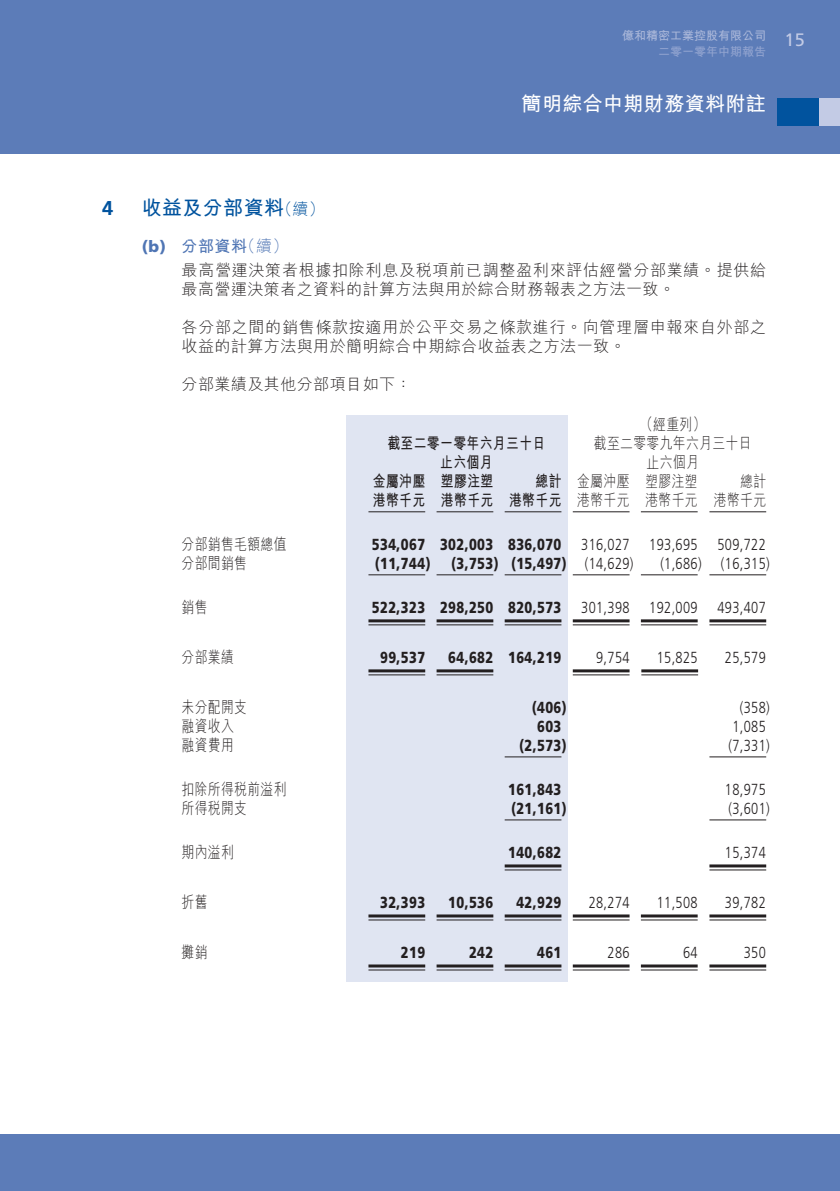
<style>
.page{position:relative;width:840px;height:1191px;background:#fff}
.page>*{position:absolute;margin:0;border:0;box-sizing:border-box;transform-origin:0 0}
.t1{font:20px "M Hei HK Bold E Ten B5 H";letter-spacing:.02em;color:#fff}
.t2{font:20px "M Hei HK Bold E Ten B5 H";letter-spacing:.015em;color:#01539e}
.t3{font:700 20px "Frutiger LT Std";color:#01539e}
.t4{font:900 16px "Frutiger LT Std";letter-spacing:.03em;color:#231f20;scale:.8 1}
.t5{font:16px/19px "M Hei HK Light E Ten B5 H";letter-spacing:.03em;color:#231f20}
.t6{font:300 16px "Frutiger LT Std";letter-spacing:.03em;color:#231f20;scale:.8 1}
.t7{font:16px "M Hei HK Light E Ten B5 H";letter-spacing:.03em;color:#231f20;scale:.8 1}
.t8{font:16px "M Hei HK Bold E Ten B5 H";letter-spacing:.03em;color:#231f20;scale:.8 1}
.t9{font:16px "M Hei HK Bold E Ten B5 H";color:#4f75b4}
.t10{font:12px/16px "M Hei HK Bold E Ten B5 H";color:#abb8da;text-align:center}
.s1{font-family:"Frutiger LT Std";font-size:18px;color:#c3cbe5}
.s2{color:#92a4d0}
.s3{font-family:"M Hei HK Light E Ten B5 H";font-size:16px}
.s4{font-family:"Frutiger LT Std";font-weight:900}
.s5{font-family:"M Hei HK Light E Ten B5 H"}
.s6{font-family:"M Hei HK Bold E Ten B5 H"}
.s7{font-weight:300}
</style>
<div class="page">
<div style="left:0;top:0;width:839px;height:154px;background:#5c7cb8"></div>
<div style="left:777px;top:99px;width:62px;height:27px;background:#01539e"></div>
<div style="left:818px;top:99px;width:21px;height:27px;background:#c3cbe5"></div>
<div style="left:0;top:1134px;width:839px;height:57px;background:#5c7cb8"></div>
<div style="left:346px;top:415px;width:221px;height:566px;background:#e0e5f2"></div>
<hr style="left:368px;top:511px;width:57px;height:1px;background:#231f20">
<hr style="left:436px;top:511px;width:57px;height:1px;background:#231f20">
<hr style="left:504px;top:511px;width:57px;height:1px;background:#231f20">
<hr style="left:572px;top:511px;width:57px;height:1px;background:#231f20">
<hr style="left:640px;top:511px;width:57px;height:1px;background:#231f20">
<hr style="left:709px;top:511px;width:56px;height:1px;background:#231f20">
<hr style="left:368px;top:574px;width:57px;height:1px;background:#231f20">
<hr style="left:436px;top:574px;width:57px;height:1px;background:#231f20">
<hr style="left:504px;top:574px;width:57px;height:1px;background:#231f20">
<hr style="left:572px;top:574px;width:57px;height:1px;background:#231f20">
<hr style="left:640px;top:574px;width:57px;height:1px;background:#231f20">
<hr style="left:709px;top:574px;width:56px;height:1px;background:#231f20">
<hr style="left:368px;top:619px;width:57px;height:3px;background:#231f20">
<hr style="left:368px;top:624px;width:57px;height:1px;background:#231f20">
<hr style="left:436px;top:619px;width:57px;height:3px;background:#231f20">
<hr style="left:436px;top:624px;width:57px;height:1px;background:#231f20">
<hr style="left:504px;top:619px;width:57px;height:3px;background:#231f20">
<hr style="left:504px;top:624px;width:57px;height:1px;background:#231f20">
<hr style="left:572px;top:619px;width:57px;height:3px;background:#231f20">
<hr style="left:572px;top:624px;width:57px;height:1px;background:#231f20">
<hr style="left:640px;top:619px;width:57px;height:3px;background:#231f20">
<hr style="left:640px;top:624px;width:57px;height:1px;background:#231f20">
<hr style="left:709px;top:619px;width:56px;height:3px;background:#231f20">
<hr style="left:709px;top:624px;width:56px;height:1px;background:#231f20">
<hr style="left:368px;top:669px;width:57px;height:3px;background:#231f20">
<hr style="left:368px;top:674px;width:57px;height:1px;background:#231f20">
<hr style="left:436px;top:669px;width:57px;height:3px;background:#231f20">
<hr style="left:436px;top:674px;width:57px;height:1px;background:#231f20">
<hr style="left:572px;top:669px;width:57px;height:3px;background:#231f20">
<hr style="left:572px;top:674px;width:57px;height:1px;background:#231f20">
<hr style="left:641px;top:669px;width:56px;height:3px;background:#231f20">
<hr style="left:641px;top:674px;width:56px;height:1px;background:#231f20">
<hr style="left:504px;top:756px;width:57px;height:1px;background:#231f20">
<hr style="left:709px;top:756px;width:56px;height:1px;background:#231f20">
<hr style="left:504px;top:819px;width:57px;height:1px;background:#231f20">
<hr style="left:709px;top:819px;width:56px;height:1px;background:#231f20">
<hr style="left:504px;top:864px;width:57px;height:3px;background:#231f20">
<hr style="left:504px;top:869px;width:57px;height:1px;background:#231f20">
<hr style="left:709px;top:864px;width:56px;height:3px;background:#231f20">
<hr style="left:709px;top:869px;width:56px;height:1px;background:#231f20">
<hr style="left:368px;top:914px;width:57px;height:3px;background:#231f20">
<hr style="left:368px;top:919px;width:57px;height:1px;background:#231f20">
<hr style="left:436px;top:914px;width:57px;height:3px;background:#231f20">
<hr style="left:436px;top:919px;width:57px;height:1px;background:#231f20">
<hr style="left:504px;top:914px;width:57px;height:3px;background:#231f20">
<hr style="left:504px;top:919px;width:57px;height:1px;background:#231f20">
<hr style="left:572px;top:914px;width:57px;height:3px;background:#231f20">
<hr style="left:572px;top:919px;width:57px;height:1px;background:#231f20">
<hr style="left:640px;top:914px;width:57px;height:3px;background:#231f20">
<hr style="left:640px;top:919px;width:57px;height:1px;background:#231f20">
<hr style="left:709px;top:914px;width:56px;height:3px;background:#231f20">
<hr style="left:709px;top:919px;width:56px;height:1px;background:#231f20">
<hr style="left:368px;top:964px;width:57px;height:3px;background:#231f20">
<hr style="left:368px;top:969px;width:57px;height:1px;background:#231f20">
<hr style="left:436px;top:964px;width:57px;height:3px;background:#231f20">
<hr style="left:436px;top:969px;width:57px;height:1px;background:#231f20">
<hr style="left:504px;top:964px;width:57px;height:3px;background:#231f20">
<hr style="left:504px;top:969px;width:57px;height:1px;background:#231f20">
<hr style="left:572px;top:964px;width:57px;height:3px;background:#231f20">
<hr style="left:572px;top:969px;width:57px;height:1px;background:#231f20">
<hr style="left:640px;top:964px;width:57px;height:3px;background:#231f20">
<hr style="left:640px;top:969px;width:57px;height:1px;background:#231f20">
<hr style="left:709px;top:964px;width:56px;height:3px;background:#231f20">
<hr style="left:709px;top:969px;width:56px;height:1px;background:#231f20">
<p class="t10" style="left:621px;top:29px;width:184px">億和精密工業控股有限公司 <span class="s1">15</span><span class="s2">二零一零年中期報告</span></p>
<p class="t1" style="left:521px;top:95px;width:246px">簡明綜合中期財務資料附註</p>
<p class="t3" style="left:102px;top:200px;width:13px">4</p>
<p class="t2" style="left:142px;top:199px;width:184px">收益及分部資料<span class="s3">（續）</span></p>
<p class="t9" style="left:142px;top:239px;width:148px"><span class="s4">(b)</span> 分部資料<span class="s5">（續）</span></p>
<p class="t5" style="left:181px;top:263px;width:585px">最高營運決策者根據扣除利息及稅項前已調整盈利來評估經營分部業績。提供給最高營運決策者之資料的計算方法與用於綜合財務報表之方法一致。</p>
<p class="t5" style="left:181px;top:320px;width:585px">各分部之間的銷售條款按適用於公平交易之條款進行。向管理層申報來自外部之收益的計算方法與用於簡明綜合中期綜合收益表之方法一致。</p>
<p class="t5" style="left:181px;top:377px;width:231px">分部業績及其他分部項目如下：</p>
<p class="t7" style="left:639px;top:418px;width:83px">（經重列）</p>
<p class="t8" style="left:387px;top:437px;width:199px">截至二零一零年六月三十日</p>
<p class="t7" style="left:593px;top:437px;width:198px">截至二零零九年六月三十日</p>
<p class="t8" style="left:440px;top:456px;width:67px">止六個月</p>
<p class="t7" style="left:646px;top:456px;width:67px">止六個月</p>
<p class="t8" style="left:372px;top:475px;width:152px">金屬沖壓 塑膠注塑</p>
<p class="t7" style="left:535px;top:475px;width:204px"><span class="s6">總計</span> 金屬沖壓 塑膠注塑</p>
<p class="t7" style="left:739px;top:475px;width:34px">總計</p>
<p class="t8" style="left:372px;top:494px;width:493px">港幣千元 港幣千元 港幣千元 <span class="s5">港幣千元 港幣千元 港幣千元</span></p>
<p class="t7" style="left:181px;top:538px;width:133px">分部銷售毛額總值</p>
<p class="t4" style="left:372px;top:535px;width:493px">534,067 302,003 836,070 <span class="s7">316,027 193,695 509,722</span></p>
<p class="t7" style="left:181px;top:557px;width:83px">分部間銷售</p>
<p class="t4" style="left:374px;top:554px;width:71px">(11,744 )</p>
<p class="t4" style="left:451px;top:554px;width:229px">(3,753 ) (15,497 ) <span class="s7">(14,629 )</span></p>
<p class="t6" style="left:660px;top:558px;width:138px">(1,686 ) (16,315 )</p>
<p class="t7" style="left:181px;top:601px;width:34px">銷售</p>
<p class="t4" style="left:372px;top:598px;width:493px">522,323 298,250 820,573 <span class="s7">301,398 192,009 493,407</span></p>
<p class="t7" style="left:181px;top:651px;width:67px">分部業績</p>
<p class="t4" style="left:380px;top:648px;width:58px">99,537</p>
<p class="t4" style="left:448px;top:648px;width:143px">64,682 164,219</p>
<p class="t6" style="left:595px;top:652px;width:43px">9,754</p>
<p class="t6" style="left:656px;top:652px;width:53px">15,825</p>
<p class="t6" style="left:724px;top:652px;width:53px">25,579</p>
<p class="t7" style="left:181px;top:701px;width:83px">未分配開支</p>
<p class="t4" style="left:531px;top:698px;width:45px">(406 )</p>
<p class="t6" style="left:739px;top:702px;width:39px">(358 )</p>
<p class="t7" style="left:181px;top:720px;width:67px">融資收入</p>
<p class="t4" style="left:537px;top:717px;width:32px">603</p>
<p class="t6" style="left:732px;top:721px;width:43px">1,085</p>
<p class="t7" style="left:181px;top:739px;width:67px">融資費用</p>
<p class="t4" style="left:519px;top:736px;width:61px">(2,573 )</p>
<p class="t6" style="left:728px;top:740px;width:53px">(7,331 )</p>
<p class="t7" style="left:181px;top:783px;width:133px">扣除所得稅前溢利</p>
<p class="t4" style="left:508px;top:780px;width:68px">161,843</p>
<p class="t6" style="left:724px;top:784px;width:53px">18,975</p>
<p class="t7" style="left:181px;top:802px;width:83px">所得稅開支</p>
<p class="t4" style="left:510px;top:799px;width:71px">(21,161 )</p>
<p class="t6" style="left:728px;top:803px;width:53px">(3,601 )</p>
<p class="t7" style="left:181px;top:846px;width:67px">期內溢利</p>
<p class="t4" style="left:508px;top:843px;width:68px">140,682</p>
<p class="t6" style="left:724px;top:847px;width:53px">15,374</p>
<p class="t7" style="left:181px;top:896px;width:34px">折舊</p>
<p class="t4" style="left:380px;top:893px;width:58px">32,393</p>
<p class="t4" style="left:448px;top:893px;width:58px">10,536</p>
<p class="t4" style="left:516px;top:893px;width:58px">42,929</p>
<p class="t6" style="left:588px;top:897px;width:53px">28,274</p>
<p class="t6" style="left:656px;top:897px;width:53px">11,508</p>
<p class="t6" style="left:724px;top:897px;width:53px">39,782</p>
<p class="t7" style="left:181px;top:946px;width:34px">攤銷</p>
<p class="t4" style="left:401px;top:943px;width:32px">219</p>
<p class="t4" style="left:469px;top:943px;width:32px">242</p>
<p class="t4" style="left:537px;top:943px;width:32px">461</p>
<p class="t6" style="left:607px;top:947px;width:29px">286</p>
<p class="t6" style="left:682px;top:947px;width:20px">64</p>
<p class="t6" style="left:743px;top:947px;width:29px">350</p>
</div>
